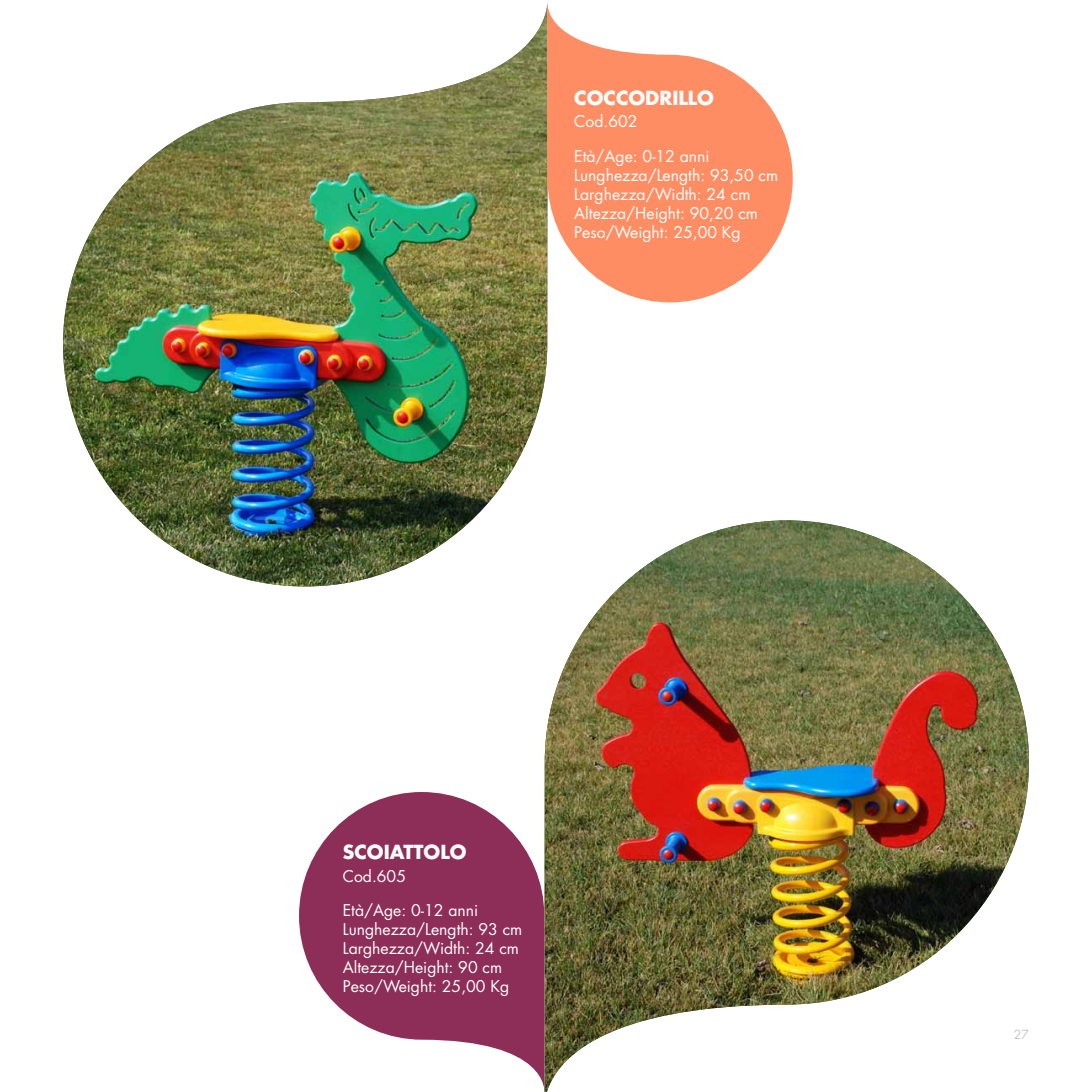
<style>
.page{position:relative;width:1092px;height:1092px;background:#fff}
.page>*{position:absolute;margin:0;border:0;box-sizing:border-box;transform-origin:0 0}
.t1{font:700 18.9px "Futura";color:#fff}
.t2{font:15.75px/18.9px "Futura";color:#fff}
.t3{font:12.25px "Futura";color:#c6c6c6}
</style>
<div class="page">
<img style="left:63px;top:21px;width:484px;height:565px">
<img style="left:544px;top:520px;width:484px;height:566px">
<svg style="left:299px;top:792px;width:250px;height:299px;fill:#8d2e58"></svg>
<svg style="left:543px;top:3px;width:249px;height:299px;fill:#ff8d63"></svg>
<p class="t1" style="left:574px;top:84px;width:141px">COCCODRILLO</p>
<p class="t2" style="left:574px;top:112px;width:65px">Cod.602</p>
<p class="t2" style="left:574px;top:146px;width:205px">Età/Age: 0-12 anni<br>Lunghezza/Length: 93,50 cm<br>Larghezza/Width: 24 cm<br>Altezza/Height: 90,20 cm<br>Peso/Weight: 25,00 Kg</p>
<p class="t1" style="left:343px;top:838px;width:125px">SCOIATTOLO</p>
<p class="t2" style="left:343px;top:866px;width:65px">Cod.605</p>
<p class="t2" style="left:343px;top:900px;width:181px">Età/Age: 0-12 anni<br>Lunghezza/Length: 93 cm<br>Larghezza/Width: 24 cm<br>Altezza/Height: 90 cm<br>Peso/Weight: 25,00 Kg</p>
<p class="t3" style="left:1013px;top:1025px;width:17px">27</p>
</div>
